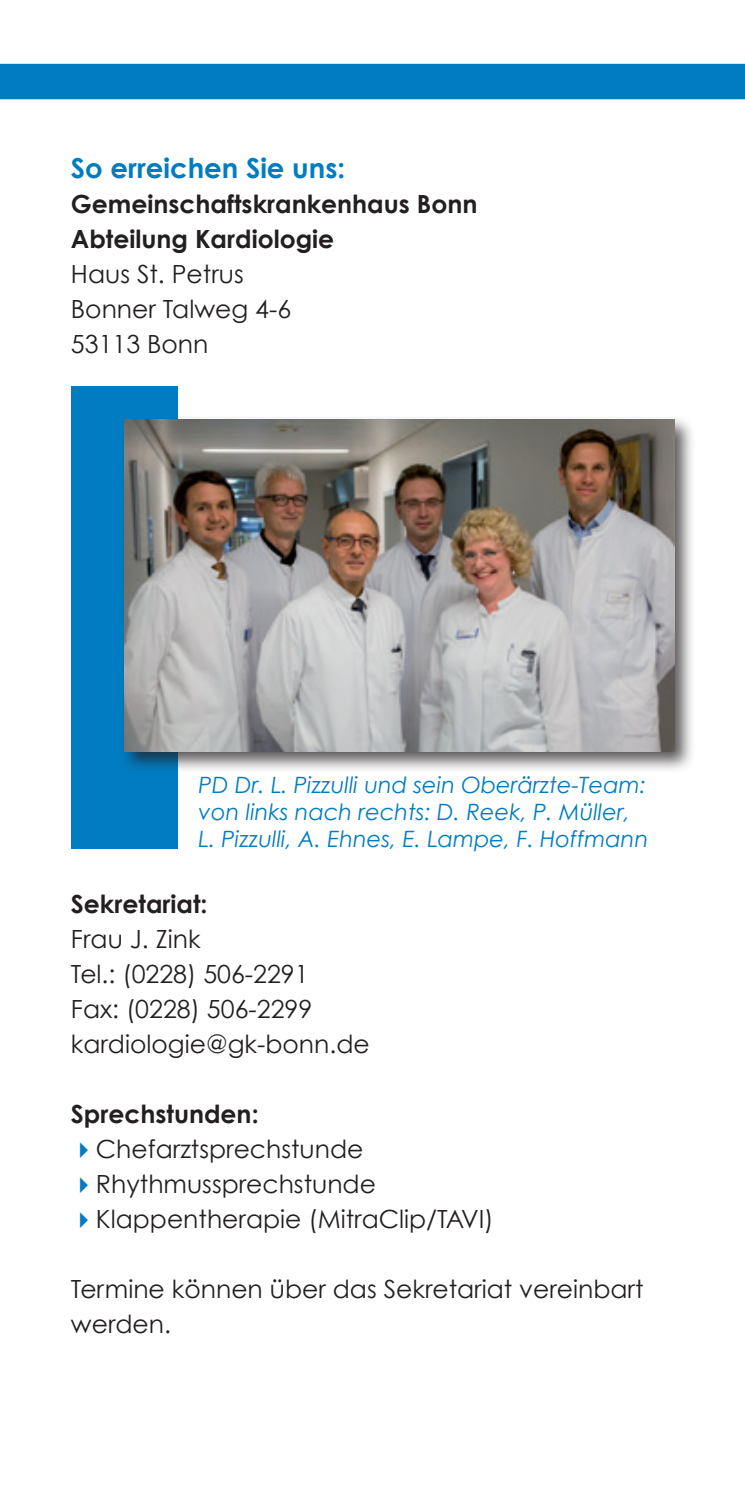
<style>
.page{position:relative;width:745px;height:1489px;background:#fff}
.page>*{position:absolute;margin:0;border:0;box-sizing:border-box;transform-origin:0 0}
.t1{font:700 27.5px "Century Gothic";color:#007cc2}
.t2{font:25px/35px "Century Gothic";color:#231f20}
.t3{font:700 25px "Century Gothic";color:#231f20}
.t4{font:italic 22.5px/27px "Century Gothic";color:#007cc2}
.s1{color:#007cc2}
</style>
<div class="page">
<div style="left:0;top:64px;width:744px;height:35px;background:#007cc2"></div>
<div style="left:71px;top:386px;width:106px;height:462px;background:#007cc2"></div>
<div style="left:119px;top:414px;width:576px;height:359px;background:#231f20;opacity:.75"></div>
<img style="left:124px;top:420px;width:549px;height:331px">
<p class="t1" style="left:71px;top:150px;width:275px">So erreichen Sie uns:</p>
<p class="t3" style="left:71px;top:188px;width:408px">Gemeinschaftskrankenhaus Bonn</p>
<p class="t3" style="left:71px;top:223px;width:264px">Abteilung Kardiologie</p>
<p class="t2" style="left:71px;top:256px;width:174px">Haus St. Petrus</p>
<p class="t2" style="left:71px;top:291px;width:222px">Bonner Talweg 4-6</p>
<p class="t2" style="left:71px;top:326px;width:139px">53113 Bonn</p>
<p class="t4" style="left:198px;top:771px;width:451px">PD Dr. L. Pizzulli und sein Oberärzte-Team: von links nach rechts: D. Reek, P. Müller,<br>L. Pizzulli, A. Ehnes, E. Lampe, F. Hoffmann</p>
<p class="t3" style="left:71px;top:888px;width:138px">Sekretariat:</p>
<p class="t2" style="left:71px;top:921px;width:131px">Frau J. Zink</p>
<p class="t2" style="left:71px;top:956px;width:239px">Tel.: (0228) 506-2291</p>
<p class="t2" style="left:71px;top:991px;width:243px">Fax: (0228) 506-2299</p>
<p class="t2" style="left:71px;top:1026px;width:300px">kardiologie@gk-bonn.de</p>
<p class="t3" style="left:71px;top:1098px;width:189px">Sprechstunden:</p>
<p class="t2" style="left:71px;top:1131px;width:294px"><span class="s1">✔</span>Chefarztsprechstunde</p>
<p class="t2" style="left:71px;top:1166px;width:306px"><span class="s1">✔</span>Rhythmussprechstunde</p>
<p class="t2" style="left:71px;top:1201px;width:424px"><span class="s1">✔</span>Klappentherapie (MitraClip/TAVI)</p>
<p class="t2" style="left:71px;top:1271px;width:573px">Termine können über das Sekretariat vereinbart werden.</p>
</div>
